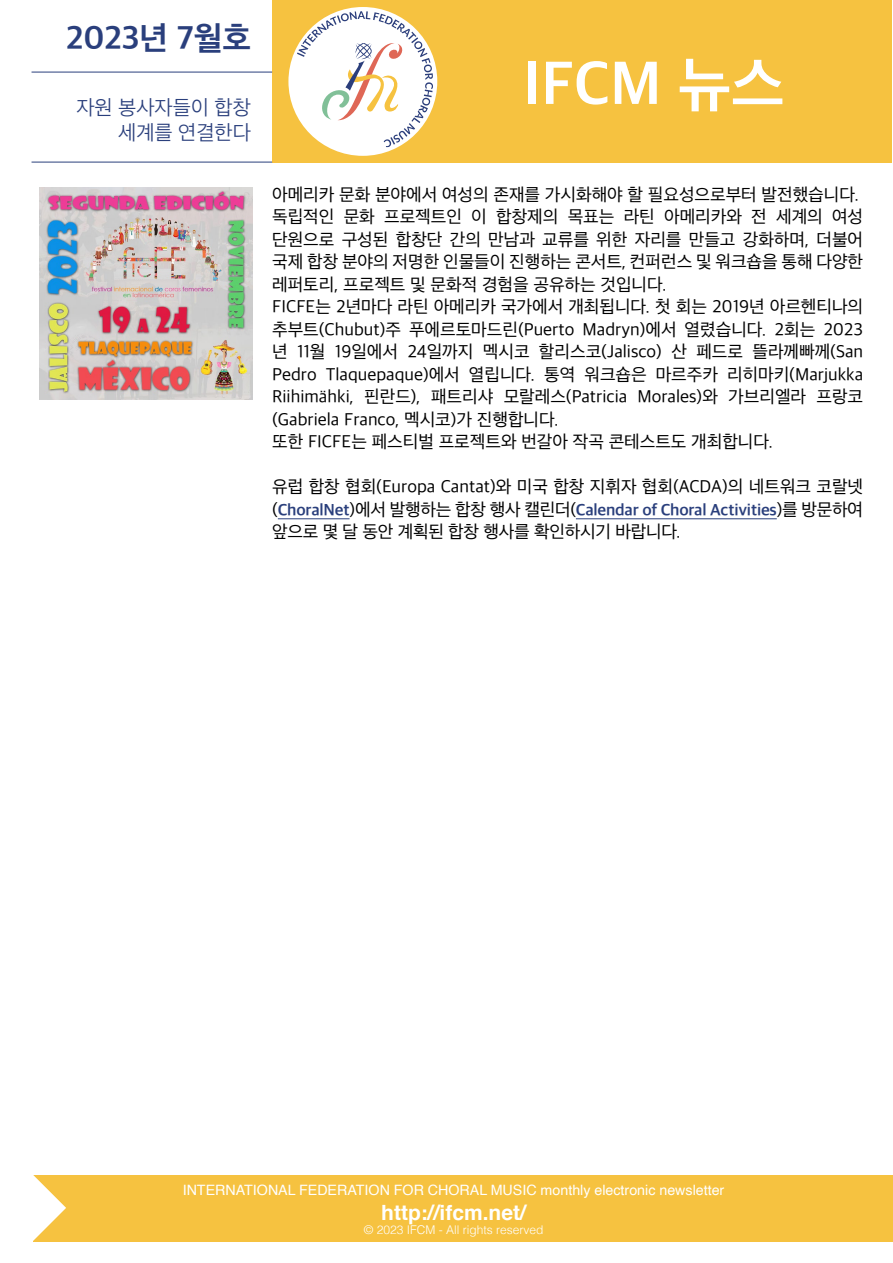
<style>
.page{position:relative;width:893px;height:1263px;background:#fff}
.page>*{position:absolute;margin:0;border:0;box-sizing:border-box;transform-origin:0 0}
.t1{font:700 61.5px "Apple SD Gothic Neo";color:#fff}
.t2{font:700 33px "Apple SD Gothic Neo";color:#2a3f7c}
.t3{font:700 21px "Helvetica";color:#fff}
.t4{font:300 21px/25.2px "Apple SD Gothic Neo";color:#2a3f7c;text-align:right}
.t5{font:18px/22.5px "Apple SD Gothic Neo";color:#000}
.t6{font:700 16.5px "Apple SD Gothic Neo";letter-spacing:-.01em;color:#2a3f7c}
.t7{font:14.25px "Helvetica";color:#fff}
.t8{font:300 12px "Helvetica";color:#fff}
.s1{font-weight:400;font-size:18px;color:#000}
</style>
<div class="page">
<hr style="left:278px;top:518px;width:72px;height:1px;background:#2a3f7c">
<hr style="left:576px;top:518px;width:201px;height:1px;background:#2a3f7c">
<div style="left:33px;top:1176px;width:860px;height:66px;background:#f6c240"></div>
<svg style="left:33px;top:1175px;width:33px;height:66px"></svg>
<div style="left:272px;top:0;width:619px;height:163px;background:#f6c240"></div>
<div style="left:288px;top:7px;width:149px;height:149px;background:#fff;border-radius:50%"></div>
<svg style="left:297px;top:11px;width:136px;height:136px"></svg>
<hr style="left:32px;top:72px;width:240px;height:1px;background:#2a3f7c">
<hr style="left:32px;top:162px;width:240px;height:1px;background:#2a3f7c">
<img style="left:40px;top:187px;width:212px;height:213px">
<h2 class="t2" style="left:66px;top:21px;width:186px">2023년 7월호</h2>
<p class="t4" style="left:76px;top:96px;width:176px">자원 봉사자들이 합창 세계를 연결한다</p>
<h1 class="t1" style="left:523px;top:51px;width:263px">IFCM 뉴스</h1>
<p class="t5" style="left:272px;top:184px;width:593px">아메리카 문화 분야에서 여성의 존재를 가시화해야 할 필요성으로부터 발전했습니다. 독립적인 문화 프로젝트인 이 합창제의 목표는 라틴 아메리카와 전 세계의 여성 단원으로 구성된 합창단 간의 만남과 교류를 위한 자리를 만들고 강화하며, 더불어 국제 합창 분야의 저명한 인물들이 진행하는 콘서트, 컨퍼런스 및 워크숍을 통해 다양한 레퍼토리, 프로젝트 및 문화적 경험을 공유하는 것입니다.<br>FICFE는 2년마다 라틴 아메리카 국가에서 개최됩니다. 첫 회는 2019년 아르헨티나의 추부트(Chubut)주 푸에르토마드린(Puerto Madryn)에서 열렸습니다. 2회는 2023 년 11월 19일에서 24일까지 멕시코 할리스코(Jalisco) 산 페드로 뜰라께빠께(San Pedro Tlaquepaque)에서 열립니다. 통역 워크숍은 마르주카 리히마키(Marjukka Riihimähki, 핀란드), 패트리샤 모랄레스(Patricia Morales)와 가브리엘라 프랑코 (Gabriela Franco, 멕시코)가 진행합니다.<br>또한 FICFE는 페스티벌 프로젝트와 번갈아 작곡 콘테스트도 개최합니다.</p>
<p class="t5" style="left:272px;top:477px;width:593px">유럽 합창 협회(Europa Cantat)와 미국 합창 지휘자 협회(ACDA)의 네트워크 코랄넷</p>
<p class="t6" style="left:272px;top:501px;width:593px"><span class="s1">(</span>ChoralNet<span class="s1">)에서 발행하는 합창 행사 캘린더(</span>Calendar of Choral Activities<span class="s1">)를 방문하여</span></p>
<p class="t5" style="left:272px;top:522px;width:410px">앞으로 몇 달 동안 계획된 합창 행사를 확인하시기 바랍니다.</p>
<p class="t7" style="left:183px;top:1178px;width:543px">INTERNATIONAL FEDERATION FOR CHORAL MUSIC monthly electronic newsletter</p>
<p class="t3" style="left:381px;top:1195px;width:146px">http://ifcm.net/</p>
<p class="t8" style="left:364px;top:1220px;width:181px">© 2023 IFCM - All rights reserved</p>
</div>
